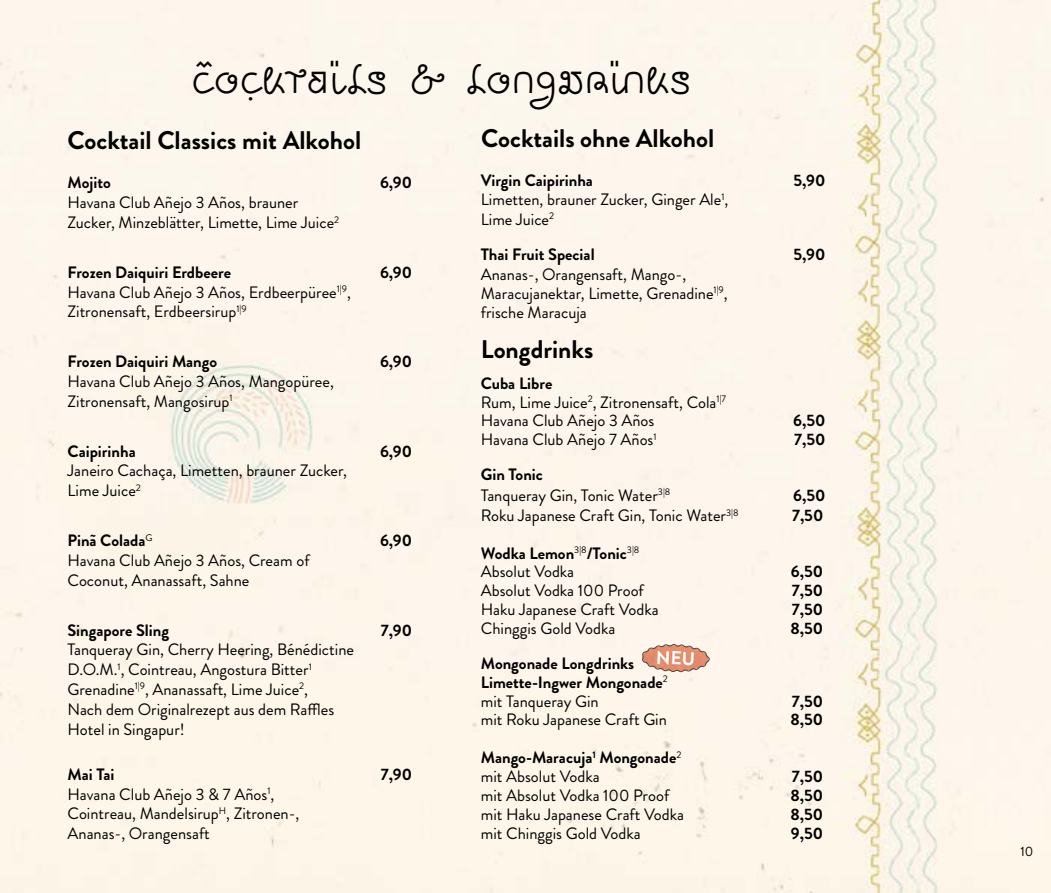
<style>
.page{position:relative;width:1051px;height:893px;background:#fff}
.page>*{position:absolute;margin:0;border:0;box-sizing:border-box;transform-origin:0 0}
.t1{font:45px "Mongolian Deathworm";color:#000}
.t2{font:700 25.5px "Brandon Grotesque";color:#000}
.t3{font:16.5px/19.8px "Brandon Grotesque";color:#000}
.t4{font:700 16.5px/18.8px "Brandon Grotesque";color:#000}
.t5{font:13.5px "Brandon Grotesque";color:#000}
.s1{font-weight:700}
.s2{font-weight:400}
</style>
<div class="page">
<div style="left:0;top:0;width:1050px;height:893px;background:#fef5ec"></div>
<svg style="left:642px;top:643px;width:67px;height:30px"></svg>
<h1 class="t1" style="left:194px;top:55px;width:501px">Cocktails &amp; Longdrinks</h1>
<h2 class="t2" style="left:68px;top:122px;width:295px">Cocktail Classics mit Alkohol</h2>
<p class="t4" style="left:68px;top:174px;width:45px">Mojito</p>
<p class="t4" style="left:380px;top:174px;width:34px">6,90</p>
<p class="t3" style="left:68px;top:193px;width:273px">Havana Club Añejo 3 Años, brauner<br>Zucker, Minzeblätter, Limette, Lime Juice<sup>2</sup></p>
<p class="t4" style="left:68px;top:263px;width:165px">Frozen Daiquiri Erdbeere</p>
<p class="t4" style="left:380px;top:263px;width:34px">6,90</p>
<p class="t3" style="left:67px;top:282px;width:285px">Havana Club Añejo 3 Años, Erdbeerpüree<sup>1|9</sup>,<br>Zitronensaft, Erdbeersirup<sup>1|9</sup></p>
<p class="t4" style="left:68px;top:352px;width:151px">Frozen Daiquiri Mango</p>
<p class="t4" style="left:380px;top:352px;width:34px">6,90</p>
<p class="t3" style="left:68px;top:372px;width:268px">Havana Club Añejo 3 Años, Mangopüree,<br>Zitronensaft, Mangosirup<sup>1</sup></p>
<p class="t4" style="left:68px;top:442px;width:70px">Caipirinha</p>
<p class="t4" style="left:380px;top:442px;width:34px">6,90</p>
<p class="t3" style="left:68px;top:461px;width:281px">Janeiro Cachaça, Limetten, brauner Zucker,<br>Lime Juice<sup>2</sup></p>
<p class="t4" style="left:68px;top:531px;width:86px">Pinã Colada<sup>G</sup></p>
<p class="t4" style="left:380px;top:531px;width:34px">6,90</p>
<p class="t3" style="left:68px;top:551px;width:243px">Havana Club Añejo 3 Años, Cream of<br>Coconut, Ananassaft, Sahne</p>
<p class="t4" style="left:68px;top:621px;width:103px">Singapore Sling</p>
<p class="t4" style="left:381px;top:621px;width:33px">7,90</p>
<p class="t3" style="left:68px;top:640px;width:288px">Tanqueray Gin, Cherry Heering, Bénédictine D.O.M.<sup>1</sup>, Cointreau, Angostura Bitter<sup>1<br></sup>Grenadine<sup>1|9</sup>, Ananassaft, Lime Juice<sup>2</sup>,<br>Nach dem Originalrezept aus dem Raffles Hotel in Singapur!</p>
<p class="t4" style="left:68px;top:765px;width:49px">Mai Tai</p>
<p class="t4" style="left:381px;top:765px;width:33px">7,90</p>
<p class="t3" style="left:67px;top:784px;width:233px">Havana Club Añejo 3 &amp; 7 Años<sup>1</sup>,<br>Cointreau, Mandelsirup<sup>H</sup>, Zitronen-,<br>Ananas-, Orangensaft</p>
<h2 class="t2" style="left:481px;top:120px;width:235px">Cocktails ohne Alkohol</h2>
<p class="t4" style="left:480px;top:171px;width:114px">Virgin Caipirinha</p>
<p class="t4" style="left:793px;top:171px;width:33px">5,90</p>
<p class="t3" style="left:480px;top:190px;width:249px;line-height:19.2px">Limetten, brauner Zucker, Ginger Ale<sup>1</sup>,<br>Lime Juice<sup>2</sup></p>
<p class="t4" style="left:480px;top:245px;width:115px">Thai Fruit Special</p>
<p class="t4" style="left:793px;top:245px;width:33px">5,90</p>
<p class="t3" style="left:480px;top:264px;width:248px;line-height:19.2px">Ananas-, Orangensaft, Mango-,<br>Maracujanektar, Limette, Grenadine<sup>1|9</sup>, frische Maracuja</p>
<h2 class="t2" style="left:480px;top:331px;width:114px">Longdrinks</h2>
<p class="t3" style="left:480px;top:374px;width:247px;line-height:18.8px"><span class="s1">Cuba Libre<br></span>Rum, Lime Juice<sup>2</sup>, Zitronensaft, Cola<sup>1|7<br></sup>Havana Club Añejo 3 Años</p>
<p class="t4" style="left:793px;top:412px;width:34px">6,50</p>
<p class="t3" style="left:480px;top:430px;width:177px">Havana Club Añejo 7 Años<sup>1</sup></p>
<p class="t4" style="left:794px;top:430px;width:33px">7,50</p>
<p class="t3" style="left:480px;top:465px;width:191px;line-height:20.5px"><span class="s1">Gin Tonic<br></span>Tanqueray Gin, Tonic Water<sup>3|8</sup></p>
<p class="t4" style="left:793px;top:486px;width:34px">6,50</p>
<p class="t3" style="left:480px;top:506px;width:259px">Roku Japanese Craft Gin, Tonic Water<sup>3|8</sup></p>
<p class="t4" style="left:791px;top:507px;width:33px">7,50</p>
<p class="t4" style="left:480px;top:544px;width:160px">Wodka Lemon<sup>3|8</sup>/Tonic<sup>3|8<br></sup><span class="s2">Absolut Vodka</span></p>
<p class="t4" style="left:790px;top:562px;width:34px">6,50</p>
<p class="t3" style="left:480px;top:581px;width:165px">Absolut Vodka 100 Proof</p>
<p class="t4" style="left:791px;top:581px;width:33px">7,50</p>
<p class="t3" style="left:480px;top:599px;width:179px">Haku Japanese Craft Vodka</p>
<p class="t4" style="left:791px;top:600px;width:33px">7,50</p>
<p class="t3" style="left:480px;top:618px;width:136px">Chinggis Gold Vodka</p>
<p class="t4" style="left:790px;top:619px;width:34px">8,50</p>
<p class="t4" style="left:480px;top:654px;width:188px">Mongonade Longdrinks<br>Limette-Ingwer Mongonade<sup>2 </sup><span class="s2">mit Tanqueray Gin</span></p>
<p class="t4" style="left:791px;top:692px;width:33px">7,50</p>
<p class="t3" style="left:480px;top:710px;width:188px">mit Roku Japanese Craft Gin</p>
<p class="t4" style="left:790px;top:710px;width:34px">8,50</p>
<p class="t4" style="left:480px;top:748px;width:202px">Mango-Maracuja<sup>1</sup> Mongonade<sup>2 </sup><span class="s2">mit Absolut Vodka</span></p>
<p class="t4" style="left:791px;top:767px;width:33px">7,50</p>
<p class="t3" style="left:480px;top:785px;width:190px">mit Absolut Vodka 100 Proof</p>
<p class="t4" style="left:790px;top:786px;width:34px">8,50</p>
<p class="t3" style="left:480px;top:805px;width:205px">mit Haku Japanese Craft Vodka</p>
<p class="t4" style="left:790px;top:806px;width:34px">8,50</p>
<p class="t3" style="left:480px;top:824px;width:161px">mit Chinggis Gold Vodka</p>
<p class="t4" style="left:790px;top:824px;width:34px">9,50</p>
<p class="t5" style="left:1020px;top:842px;width:14px">10</p>
</div>
